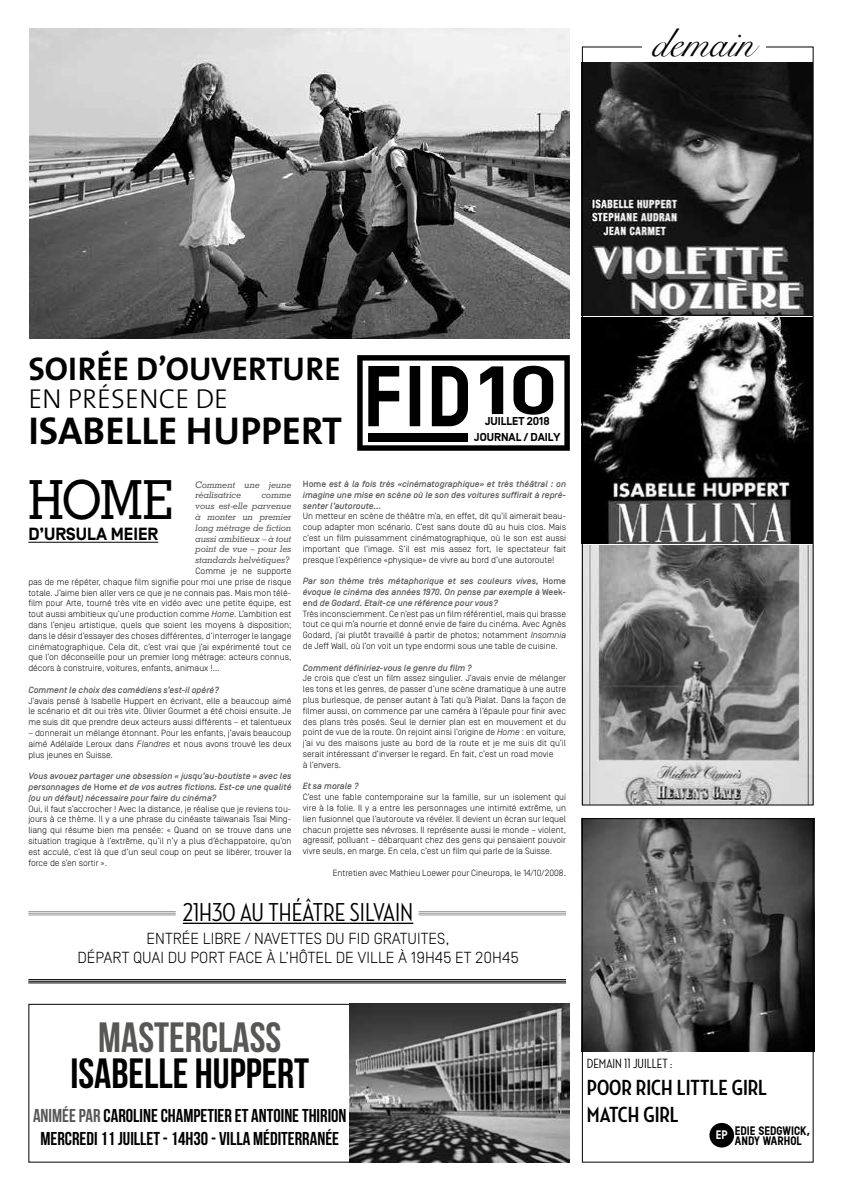
<style>
.page{position:relative;width:842px;height:1191px;background:#fff}
.page>*{position:absolute;margin:0;border:0;box-sizing:border-box;transform-origin:0 0}
.t1{font:700 68px "Simplon BP";color:#000;scale:1.27 1}
.t2{font:500 54px "Geometric Slab 703 BT";color:#000;scale:.9 1}
.t3{font:42.3px "Bebas Neue";color:#000}
.t4{font:42.3px "Bebas Neue";color:#575756}
.t5{font:40px "Snell Roundhand";color:#000}
.t6{font:700 39px "The Sans";color:#000}
.t7{font:700 33px "The Sans";color:#000}
.t8{font:300 27.5px "The Sans";color:#000}
.t9{font:500 26.4px "Neutraface Condensed";color:#000}
.t10{font:700 22.3px/27px "Neutraface Condensed";color:#000}
.t11{font:18.6px/22.4px "Bebas Neue";color:#000;text-align:center}
.t12{font:700 17.6px "Simplon BP";color:#000}
.t13{font:300 16px/19.2px "Simplon BP";color:#000;text-align:center}
.t14{font:500 13.6px "Neutraface Condensed";color:#000}
.t15{font:700 11.4px "Simplon BP";color:#000}
.t16{font:700 10.8px/10px "Reglo";color:#000}
.t17{font:300 9px/10.8px "Simplon BP";color:#000;text-align:justify}
.t18{font:italic 500 9px/10.8px "Simplon BP";color:#575756;text-align:justify}
.t19{font:italic 500 9px/10.8px "Geometric Slab 703 BT";color:#575756}
.s1{font-style:italic}
.s2{font-style:normal}
.s3{font-weight:500;font-style:italic;color:#575756}
.s4{font-weight:500;color:#575756}
.s5{color:#575756}
.s6{color:#fff}
</style>
<div class="page">
<img style="left:29px;top:28px;width:541px;height:311px">
<hr style="left:28px;top:542px;width:130px;height:1px;background:#000">
<hr style="left:183px;top:922px;width:230px;height:2px;background:#000">
<img style="left:584px;top:63px;width:228px;height:480px">
<img style="left:584px;top:546px;width:228px;height:257px">
<div style="left:582px;top:46px;width:232px;height:759px;border:1px solid #000"></div>
<div style="left:642px;top:28px;width:123px;height:32px;background:#fff"></div>
<img style="left:350px;top:1003px;width:219px;height:159px">
<svg style="left:357px;top:355px;width:213px;height:96px"></svg>
<div style="left:368px;top:433px;width:100px;height:9px;background:#000"></div>
<hr style="left:28px;top:914px;width:148px;height:1px;background:#999898">
<hr style="left:28px;top:913px;width:148px;height:1px;background:#999898">
<hr style="left:28px;top:911px;width:148px;height:1px;background:#999898">
<hr style="left:419px;top:914px;width:147px;height:1px;background:#999898">
<hr style="left:419px;top:913px;width:147px;height:1px;background:#999898">
<hr style="left:419px;top:911px;width:147px;height:1px;background:#999898">
<hr style="left:28px;top:982px;width:538px;height:1px;background:#000">
<hr style="left:28px;top:981px;width:538px;height:1px;background:#000">
<hr style="left:28px;top:979px;width:538px;height:1px;background:#000">
<img style="left:584px;top:820px;width:228px;height:231px">
<div style="left:709px;top:1123px;width:25px;height:24px;background:#000;border-radius:50%"></div>
<div style="left:582px;top:818px;width:232px;height:344px;border:1px solid #000"></div>
<h3 class="t5" style="left:652px;top:12px;width:104px">demain</h3>
<h3 class="t7" style="left:28px;top:341px;width:314px">SOIRÉE D’OUVERTURE</h3>
<h3 class="t8" style="left:28px;top:376px;width:201px">EN PRÉSENCE DE</h3>
<h3 class="t6" style="left:28px;top:398px;width:315px">ISABELLE HUPPERT</h3>
<h1 class="t1" style="left:477px;top:352px;width:64px">10</h1>
<p class="t15" style="left:474px;top:430px;width:88px">JOURNAL / DAILY</p>
<p class="t15" style="left:485px;top:414px;width:66px">JUILLET 2018</p>
<h2 class="t2" style="left:28px;top:467px;width:162px">HOME</h2>
<h3 class="t12" style="left:28px;top:524px;width:132px">D’URSULA MEIER</h3>
<p class="t19" style="left:196px;top:479px;width:97px">Comment une jeune réalisatrice</p>
<p class="t19" style="left:196px;top:489px;width:97px;text-align:justify;text-indent:66px">comme vous est-elle parvenue à monter un premier long métrage de fiction aussi ambitieux – à tout point de vue – pour les standards helvétiques?</p>
<p class="t17" style="left:28px;top:565px;width:265px;text-indent:167px">Comme je ne supporte pas de me répéter, chaque film signifie pour moi une prise de risque totale. J’aime bien aller vers ce que je ne connais pas. Mais mon télé&shy;film pour Arte, tourné très vite en vidéo avec une petite équipe, est tout aussi ambitieux qu’une production comme <span class="s1">Home</span>. L’ambition est dans l’enjeu artistique, quels que soient les moyens à disposition; dans le désir d’essayer des choses différentes, d’interroger le langage cinématographique. Cela dit, c’est vrai que j’ai expérimenté tout ce que l’on déconseille pour un premier long métrage: acteurs connus, décors à construire, voitures, enfants, animaux !…</p>
<p class="t18" style="left:28px;top:684px;width:192px">Comment le choix des comédiens s’est-il opéré?</p>
<p class="t17" style="left:28px;top:695px;width:265px">J’avais pensé à Isabelle Huppert en écrivant, elle a beaucoup aimé le scénario et dit oui très vite. Olivier Gourmet a été choisi ensuite. Je me suis dit que prendre deux acteurs aussi différents – et talentueux</p>
<p class="t17" style="left:28px;top:727px;width:265px">– donnerait un mélange étonnant. Pour les enfants, j’avais beaucoup aimé Adélaïde Leroux dans <span class="s1">Flandres</span> et nous avons trouvé les deux plus jeunes en Suisse.</p>
<p class="t18" style="left:28px;top:771px;width:265px">Vous avouez partager une obsession « jusqu’au-boutiste » avec les personnages de <span class="s2">Home</span> et de vos autres fictions. Est-ce une qualité (ou un défaut) nécessaire pour faire du cinéma?</p>
<p class="t17" style="left:28px;top:803px;width:265px">Oui, il faut s’accrocher ! Avec la distance, je réalise que je reviens tou&shy;jours à ce thème. Il y a une phrase du cinéaste taïwanais Tsai Ming&shy;liang qui résume bien ma pensée: « Quand on se trouve dans une situation tragique à l’extrême, qu’il n’y a plus d’échappatoire, qu’on est acculé, c’est là que d’un seul coup on peut se libérer, trouver la force de s’en sortir ».</p>
<p class="t18" style="left:303px;top:478px;width:265px"><span class="s2">Home</span> est à la fois très «cinématographique» et très théâtral : on imagine une mise en scène où le son des voitures suffirait à repré&shy;senter l’autoroute…</p>
<p class="t17" style="left:303px;top:511px;width:265px">Un metteur en scène de théâtre m’a, en effet, dit qu’il aimerait beau&shy;coup adapter mon scénario. C’est sans doute dû au huis clos. Mais c’est un film puissamment cinématographique, où le son est aussi important que l’image. S’il est mis assez fort, le spectateur fait presque l’expérience «physique» de vivre au bord d’une autoroute!</p>
<p class="t17" style="left:303px;top:575px;width:265px;text-align:left"><span class="s3">Par son thème très métaphorique et ses couleurs vives,</span> <span class="s4">Home </span><span class="s3">évoque le cinéma des années 1970. On pense par exemple à</span> <span class="s4">Week&shy;end</span> <span class="s3">de Godard. Etait-ce une référence pour vous?<br></span>Très inconsciemment. Ce n’est pas un film référentiel, mais qui brasse tout ce qui m’a nourrie et donné envie de faire du cinéma. Avec Agnès Godard, j’ai plutôt travaillé à partir de photos; notamment <span class="s1">Insomnia </span>de Jeff Wall, où l’on voit un type endormi sous une table de cuisine.</p>
<p class="t18" style="left:303px;top:662px;width:171px">Comment définiriez-vous le genre du film ?</p>
<p class="t17" style="left:303px;top:673px;width:265px;text-align:left">Je crois que c’est un film assez singulier. J’avais envie de mélanger les tons et les genres, de passer d’une scène dramatique à une autre plus burlesque, de penser autant à Tati qu’à Pialat. Dans la façon de filmer aussi, on commence par une caméra à l’épaule pour finir avec des plans très posés. Seul le dernier plan est en mouvement et du point de vue de la route. On rejoint ainsi l’origine de <span class="s1">Home</span> : en voiture, j’ai vu des maisons juste au bord de la route et je me suis dit qu’il serait intéressant d’inverser le regard. En fait, c’est un road movie<br>à l’envers.</p>
<p class="t18" style="left:303px;top:781px;width:57px">Et sa morale ?</p>
<p class="t17" style="left:303px;top:791px;width:265px">C’est une fable contemporaine sur la famille, sur un isolement qui vire à la folie. Il y a entre les personnages une intimité extrême, un lien fusionnel que l’autoroute va révéler. Il devient un écran sur lequel chacun projette ses névroses. Il représente aussi le monde – violent, agressif, polluant – débarquant chez des gens qui pensaient pouvoir vivre seuls, en marge. En cela, c’est un film qui parle de la Suisse.</p>
<p class="t17" style="left:333px;top:867px;width:235px">Entretien avec Mathieu Loewer pour Cineuropa, le 14/10/2008.</p>
<h3 class="t9" style="left:183px;top:897px;width:232px">21H30 AU THÉÂTRE SILVAIN</h3>
<h3 class="t13" style="left:78px;top:928px;width:443px">ENTRÉE LIBRE / NAVETTES DU FID GRATUITES,<br>DÉPART QUAI DU PORT FACE À L’HÔTEL DE VILLE À 19H45 ET 20H45</h3>
<h3 class="t4" style="left:98px;top:1013px;width:184px">MASTERCLASS</h3>
<h3 class="t3" style="left:70px;top:1049px;width:240px">ISABELLE HUPPERT</h3>
<h3 class="t11" style="left:33px;top:1104px;width:315px"><span class="s5">ANIMÉE PAR</span> CAROLINE CHAMPETIER ET ANTOINE THIRION<br>MERCREDI 11 JUILLET - 14H30 - VILLA MÉDITERRANÉE</h3>
<h3 class="t14" style="left:587px;top:1056px;width:87px">DEMAIN 11 JUILLET :</h3>
<h3 class="t10" style="left:587px;top:1074px;width:182px">POOR RICH LITTLE GIRL<br>MATCH GIRL</h3>
<p class="t16" style="left:735px;top:1126px;width:76px;text-indent:-19px"><span class="s6">EP</span> EDIE SEDGWICK,<br>ANDY WARHOL</p>
</div>
